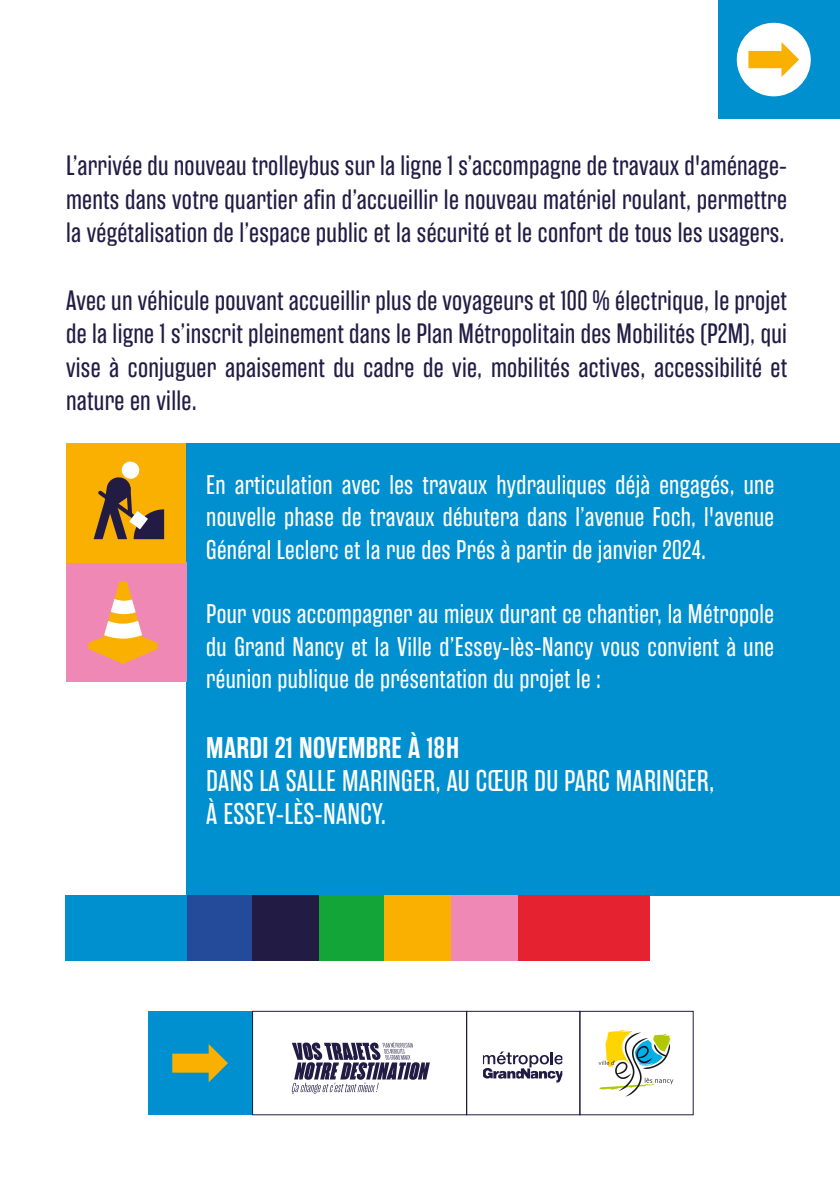
<style>
.page{position:relative;width:840px;height:1191px;background:#fff}
.page>*{position:absolute;margin:0;border:0;box-sizing:border-box;transform-origin:0 0}
.t1{font:30px/32.8px "Rama Gothic E";letter-spacing:.01em;color:#fff}
.t2{font:600 30px "Rama Gothic E";letter-spacing:.01em;color:#fff}
.t3{font:28px/33.6px "Rama Gothic E";letter-spacing:.01em;color:#221c44;text-align:justify}
.t4{font:27px/32.4px "Rama Gothic E";letter-spacing:.015em;color:#fff;text-align:justify}
</style>
<div class="page">
<div style="left:186px;top:443px;width:653px;height:452px;background:#008fcf"></div>
<div style="left:517px;top:895px;width:132px;height:65px;background:#e52330"></div>
<div style="left:451px;top:895px;width:66px;height:65px;background:#f088b6"></div>
<div style="left:318px;top:895px;width:67px;height:65px;background:#13a538"></div>
<div style="left:186px;top:895px;width:66px;height:65px;background:#244a9a"></div>
<div style="left:385px;top:895px;width:66px;height:65px;background:#f9b000"></div>
<div style="left:252px;top:895px;width:66px;height:65px;background:#221c44"></div>
<div style="left:65px;top:895px;width:121px;height:65px;background:#008fcf"></div>
<div style="left:66px;top:562px;width:120px;height:119px;background:#f088b6"></div>
<svg style="left:88px;top:581px;width:69px;height:83px"></svg>
<div style="left:718px;top:0;width:121px;height:119px;background:#008fcf"></div>
<div style="left:736px;top:23px;width:74px;height:73px;background:#fff;border-radius:50%"></div>
<svg style="left:748px;top:42px;width:50px;height:35px"></svg>
<div style="left:66px;top:443px;width:120px;height:119px;background:#f9b000"></div>
<svg style="left:93px;top:461px;width:71px;height:78px"></svg>
<div style="left:148px;top:1011px;width:104px;height:103px;background:#008fcf"></div>
<svg style="left:172px;top:1044px;width:56px;height:38px"></svg>
<div style="left:466px;top:1011px;width:114px;height:104px;border:1px solid #221c44"></div>
<svg style="left:483px;top:1051px;width:79px;height:31px"></svg>
<div style="left:579px;top:1011px;width:114px;height:104px;border:1px solid #221c44"></div>
<hr style="left:466px;top:1011px;width:1px;height:103px;background:#221c44">
<div style="left:252px;top:1011px;width:214px;height:103px;border:1px solid #221c44"></div>
<svg style="left:291px;top:1041px;width:138px;height:53px"></svg>
<img style="left:598px;top:1030px;width:76px;height:67px">
<p class="t3" style="left:66px;top:149px;width:722px">L’arrivée du nouveau trolleybus sur la ligne 1 s’accompagne de travaux d'aménage&shy;ments dans votre quartier afin d’accueillir le nouveau matériel roulant, permettre la végétalisation de l’espace public et la sécurité et le confort de tous les usagers.</p>
<p class="t3" style="left:66px;top:284px;width:722px">Avec un véhicule pouvant accueillir plus de voyageurs et 100 % électrique, le projet de la ligne 1 s’inscrit pleinement dans le Plan Métropolitain des Mobilités (P2M), qui vise à conjuguer apaisement du cadre de vie, mobilités actives, accessibilité et nature en ville.</p>
<p class="t4" style="left:206px;top:469px;width:569px">En articulation avec les travaux hydrauliques déjà engagés, une nouvelle phase de travaux débutera dans l’avenue Foch, l'avenue Général Leclerc et la rue des Prés à partir de janvier 2024.</p>
<p class="t4" style="left:206px;top:598px;width:569px">Pour vous accompagner au mieux durant ce chantier, la Métropole du Grand Nancy et la Ville d’Essey-lès-Nancy vous convient à une réunion publique de présentation du projet le :</p>
<p class="t2" style="left:206px;top:731px;width:254px">MARDI 21 NOVEMBRE À 18H</p>
<p class="t1" style="left:206px;top:764px;width:509px">DANS LA SALLE MARINGER, AU CŒUR DU PARC MARINGER,<br>À ESSEY-LÈS-NANCY.</p>
</div>
